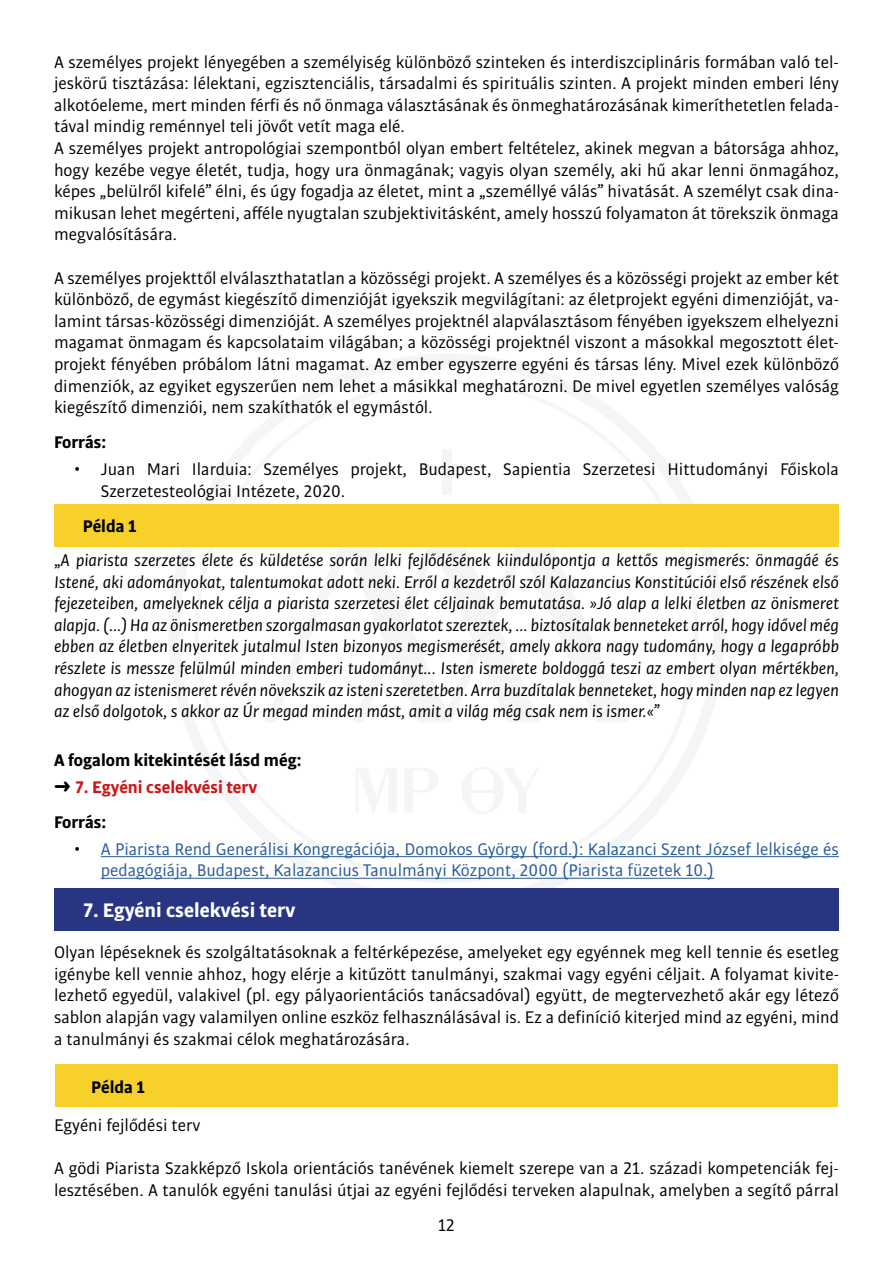
<style>
.page{position:relative;width:893px;height:1263px;background:#fff}
.page>*{position:absolute;margin:0;border:0;box-sizing:border-box;transform-origin:0 0}
.t1{font:700 21px "Bulo";color:#fff}
.t2{font:18px/21.6px "Bulo";color:#000}
.t3{font:italic 18px/21.6px "Bulo";color:#000}
.t4{font:18px/21.6px "Bulo";color:#275b9b}
.t5{font:700 18px/27px "Bulo";color:#000}
.s1{font-weight:700;font-style:normal}
.s2{font-style:normal}
.s3{font-family:"Arial Unicode MS";font-weight:400}
.s4{color:#cd1719}
.s5{color:#000}
</style>
<div class="page">
<svg style="left:168px;top:354px;width:556px;height:534px"></svg>
<svg style="left:265px;top:546px;width:363px;height:176px"></svg>
<div style="left:424px;top:464px;width:45px;height:5px;background:#f4f5f7"></div>
<div style="left:442px;top:450px;width:9px;height:45px;background:#f4f5f7"></div>
<svg style="left:356px;top:768px;width:41px;height:45px"></svg>
<svg style="left:404px;top:768px;width:35px;height:45px"></svg>
<svg style="left:461px;top:767px;width:78px;height:47px"></svg>
<hr style="left:468px;top:790px;width:30px;height:2px;background:#1c2f5c">
<hr style="left:101px;top:856px;width:738px;height:1px;background:#275b9b">
<hr style="left:101px;top:878px;width:613px;height:1px;background:#275b9b">
<div style="left:54px;top:504px;width:785px;height:42px;background:#f7d129"></div>
<div style="left:54px;top:888px;width:785px;height:42px;background:#283583"></div>
<div style="left:55px;top:1064px;width:783px;height:43px;background:#f7d129"></div>
<p class="t2" style="left:54px;top:50px;width:786px">A személyes projekt lényegében a személyiség különböző szinteken és interdiszciplináris formában való tel&shy;jeskörű tisztázása: lélektani, egzisztenciális, társadalmi és spirituális szinten. A projekt minden emberi lény alkotóeleme, mert minden férfi és nő önmaga választásának és önmeghatározásának kimeríthetetlen felada&shy;tával mindig reménnyel teli jövőt vetít maga elé.<br>A személyes projekt antropológiai szempontból olyan embert feltételez, akinek megvan a bátorsága ahhoz, hogy kezébe vegye életét, tudja, hogy ura önmagának; vagyis olyan személy, aki hű akar lenni önmagához, képes „belülről kifelé” élni, és úgy fogadja az életet, mint a „személlyé válás” hivatását. A személyt csak dina&shy;mikusan lehet megérteni, afféle nyugtalan szubjektivitásként, amely hosszú folyamaton át törekszik önmaga megvalósítására.</p>
<p class="t2" style="left:54px;top:266px;width:786px;text-align:justify">A személyes projekttől elválaszthatatlan a közösségi projekt. A személyes és a közösségi projekt az ember két különböző, de egymást kiegészítő dimenzióját igyekszik megvilágítani: az életprojekt egyéni dimenzióját, va&shy;lamint társas-közösségi dimenzióját. A személyes projektnél alapválasztásom fényében igyekszem elhelyezni magamat önmagam és kapcsolataim világában; a közösségi projektnél viszont a másokkal megosztott élet&shy;projekt fényében próbálom látni magamat. Az ember egyszerre egyéni és társas lény. Mivel ezek különböző dimenziók, az egyiket egyszerűen nem lehet a másikkal meghatározni. De mivel egyetlen személyes valóság kiegészítő dimenziói, nem szakíthatók el egymástól.</p>
<p class="t5" style="left:54px;top:429px;width:54px">Forrás:</p>
<p class="t2" style="left:101px;top:458px;width:740px;text-indent:-27px">• Juan Mari Ilarduia: Személyes projekt, Budapest, Sapientia Szerzetesi Hittudományi Főiskola<br>Szerzetesteológiai Intézete, 2020.</p>
<p class="t3" style="left:54px;top:509px;width:786px;line-height:33.9px;text-indent:29px"><span class="s1">Példa 1<br></span><span class="s2">„</span>A piarista szerzetes élete és küldetése során lelki fejlődésének kiindulópontja a kettős megismerés: önmagáé és</p>
<p class="t3" style="left:54px;top:571px;width:786px;text-align:justify">Istené, aki adományokat, talentumokat adott neki. Erről a kezdetről szól Kalazancius Konstitúciói első részének első fejezeteiben, amelyeknek célja a piarista szerzetesi élet céljainak bemutatása. »Jó alap a lelki életben az önismeret alapja. (...) Ha az önismeretben szorgalmasan gyakorlatot szereztek, ... biztosítalak benneteket arról, hogy idővel még ebben az életben elnyeritek jutalmul Isten bizonyos megismerését, amely akkora nagy tudomány, hogy a legapróbb részlete is messze felülmúl minden emberi tudományt... Isten ismerete boldoggá teszi az embert olyan mértékben, ahogyan az istenismeret révén növekszik az isteni szeretetben. Arra buzdítalak benneteket, hogy minden nap ez legyen az első dolgotok, s akkor az Úr megad minden mást, amit a világ még csak nem is ismer.«”</p>
<p class="t5" style="left:54px;top:746px;width:249px">A fogalom kitekintését lásd még: <span class="s3">➜</span> <span class="s4">7. Egyéni cselekvési terv</span></p>
<p class="t5" style="left:54px;top:808px;width:54px">Forrás:</p>
<p class="t4" style="left:101px;top:838px;width:740px;text-indent:-27px"><span class="s5">•</span> A Piarista Rend Generálisi Kongregációja, Domokos György (ford.): Kalazanci Szent József lelkisége és pedagógiája, Budapest, Kalazancius Tanulmányi Központ, 2000 (Piarista füzetek 10.)</p>
<p class="t1" style="left:84px;top:896px;width:213px">7. Egyéni cselekvési terv</p>
<p class="t2" style="left:54px;top:941px;width:786px;text-align:justify">Olyan lépéseknek és szolgáltatásoknak a feltérképezése, amelyeket egy egyénnek meg kell tennie és esetleg igénybe kell vennie ahhoz, hogy elérje a kitűzött tanulmányi, szakmai vagy egyéni céljait. A folyamat kivite&shy;lezhető egyedül, valakivel (pl. egy pályaorientációs tanácsadóval) együtt, de megtervezhető akár egy létező sablon alapján vagy valamilyen online eszköz felhasználásával is. Ez a definíció kiterjed mind az egyéni, mind a tanulmányi és szakmai célok meghatározására.</p>
<p class="t5" style="left:91px;top:1073px;width:55px">Példa 1</p>
<p class="t2" style="left:54px;top:1114px;width:148px">Egyéni fejlődési terv</p>
<p class="t2" style="left:54px;top:1157px;width:786px">A gödi Piarista Szakképző Iskola orientációs tanévének kiemelt szerepe van a 21. századi kompetenciák fej&shy;lesztésében. A tanulók egyéni tanulási útjai az egyéni fejlődési terveken alapulnak, amelyben a segítő párral</p>
<p class="t2" style="left:438px;top:1214px;width:18px">12</p>
</div>
